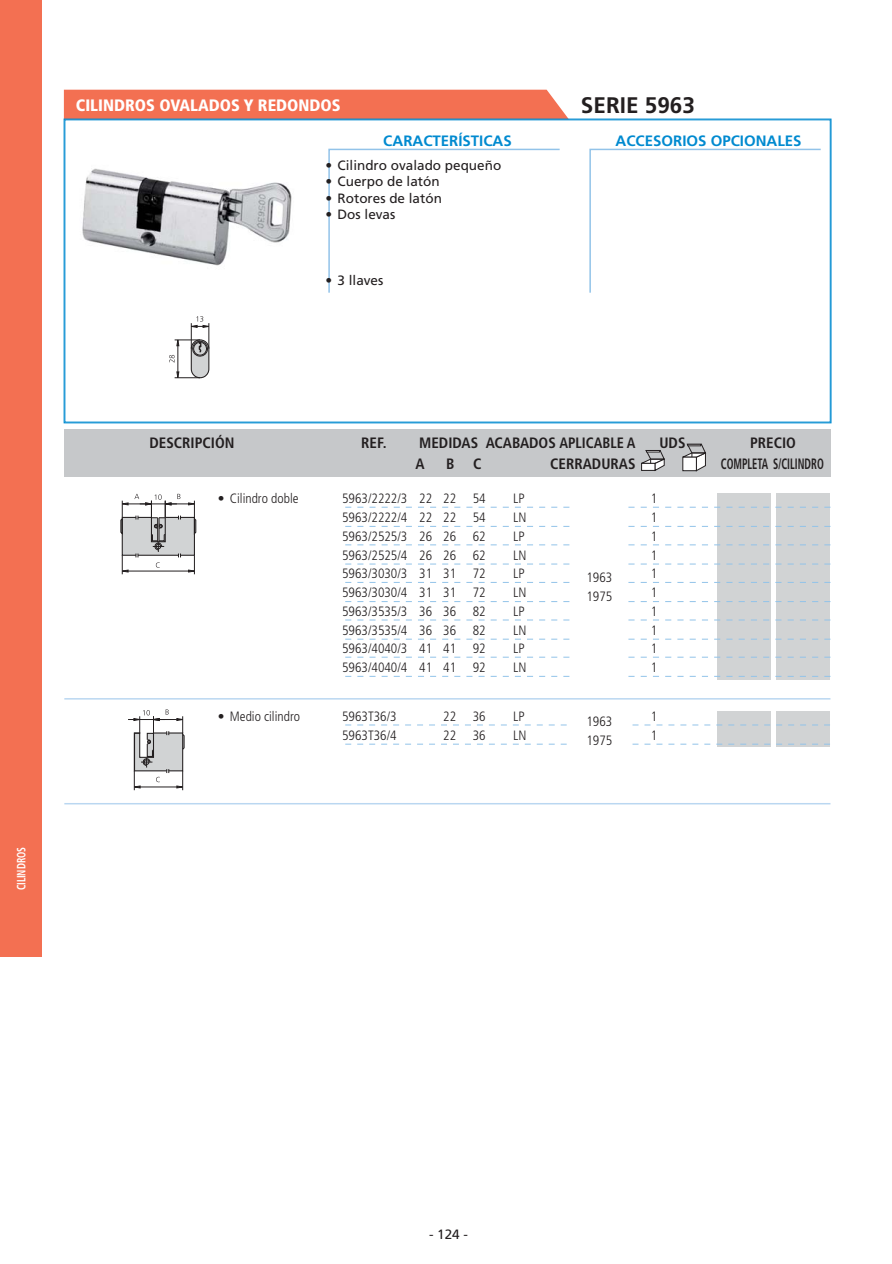
<style>
.page{position:relative;width:892px;height:1264px;background:#fff}
.page>*{position:absolute;margin:0;border:0;box-sizing:border-box;transform-origin:0 0}
.t1{font:700 22.5px "Frutiger LT Std";color:#231f20}
.t2{font:900 condensed 16.5px "Frutiger LT Std";color:#fff}
.t3{font:700 condensed 15px "Frutiger LT Std";color:#231f20}
.t4{font:700 15px "Frutiger LT Std";color:#008ad0}
.t5{font:700 condensed 15px "Frutiger LT Std";color:#231f20;scale:.7 1}
.t6{font:300 condensed 13.5px/18.8px "Frutiger LT Std";color:#231f20}
.t7{font:13.5px "Frutiger LT Std";color:#231f20}
.t8{font:700 condensed 12px "Frutiger LT Std";color:#fff;scale:.8 1}
</style>
<div class="page">
<div style="left:0;top:0;width:42px;height:956px;background:#f37052"></div>
<div style="left:64px;top:90px;width:504px;height:29px;background:#f37052"></div>
<svg style="left:64px;top:119px;width:767px;height:304px"></svg>
<svg style="left:327px;top:148px;width:234px;height:146px"></svg>
<svg style="left:588px;top:148px;width:233px;height:146px"></svg>
<div style="left:716px;top:493px;width:54px;height:186px;background:#d1d3d4"></div>
<div style="left:776px;top:493px;width:53px;height:186px;background:#d1d3d4"></div>
<div style="left:64px;top:429px;width:766px;height:47px;background:#c6c8ca"></div>
<svg style="left:641px;top:450px;width:24px;height:20px"></svg>
<svg style="left:682px;top:444px;width:24px;height:27px"></svg>
<hr style="left:64px;top:698px;width:766px;height:1px;background:#bad7f1">
<svg style="left:345px;top:506px;width:224px;height:1px"></svg>
<svg style="left:345px;top:526px;width:224px;height:1px"></svg>
<svg style="left:628px;top:506px;width:202px;height:1px"></svg>
<svg style="left:628px;top:526px;width:202px;height:1px"></svg>
<svg style="left:628px;top:544px;width:202px;height:1px"></svg>
<svg style="left:628px;top:563px;width:202px;height:1px"></svg>
<svg style="left:628px;top:582px;width:202px;height:1px"></svg>
<svg style="left:628px;top:601px;width:202px;height:1px"></svg>
<svg style="left:628px;top:619px;width:202px;height:1px"></svg>
<svg style="left:628px;top:638px;width:202px;height:1px"></svg>
<svg style="left:345px;top:544px;width:224px;height:1px"></svg>
<svg style="left:345px;top:563px;width:224px;height:1px"></svg>
<svg style="left:345px;top:582px;width:224px;height:1px"></svg>
<svg style="left:345px;top:601px;width:224px;height:1px"></svg>
<svg style="left:345px;top:619px;width:224px;height:1px"></svg>
<svg style="left:345px;top:638px;width:224px;height:1px"></svg>
<svg style="left:628px;top:656px;width:202px;height:1px"></svg>
<svg style="left:629px;top:675px;width:201px;height:1px"></svg>
<svg style="left:345px;top:656px;width:224px;height:1px"></svg>
<svg style="left:345px;top:675px;width:224px;height:1px"></svg>
<svg style="left:169px;top:316px;width:42px;height:64px"></svg>
<svg style="left:120px;top:493px;width:77px;height:81px"></svg>
<hr style="left:138px;top:554px;width:40px;height:1px;background:#231f20">
<div style="left:716px;top:710px;width:54px;height:36px;background:#d1d3d4"></div>
<div style="left:776px;top:710px;width:53px;height:36px;background:#d1d3d4"></div>
<hr style="left:64px;top:802px;width:766px;height:2px;background:#bad7f1">
<svg style="left:345px;top:724px;width:484px;height:1px"></svg>
<svg style="left:345px;top:743px;width:484px;height:1px"></svg>
<svg style="left:128px;top:709px;width:57px;height:81px"></svg>
<div style="left:569px;top:711px;width:60px;height:37px;background:#fff"></div>
<p class="t2" style="left:76px;top:97px;width:266px">CILINDROS OVALADOS Y REDONDOS</p>
<h1 class="t1" style="left:580px;top:94px;width:115px">SERIE 5963</h1>
<p class="t4" style="left:383px;top:134px;width:130px">CARACTERÍSTICAS</p>
<p class="t4" style="left:615px;top:134px;width:187px">ACCESORIOS OPCIONALES</p>
<p class="t7" style="left:325px;top:158px;width:177px">• Cilindro ovalado pequeño</p>
<p class="t7" style="left:325px;top:175px;width:116px">• Cuerpo de latón</p>
<p class="t7" style="left:325px;top:191px;width:118px">• Rotores de latón</p>
<p class="t7" style="left:325px;top:208px;width:71px">• Dos levas</p>
<p class="t7" style="left:325px;top:274px;width:59px">• 3 llaves</p>
<p class="t8" style="left:15px;top:890px;width:56px;rotate:-90deg">CILINDROS</p>
<p class="t3" style="left:149px;top:435px;width:87px">DESCRIPCIÓN</p>
<p class="t3" style="left:361px;top:435px;width:27px">REF.</p>
<p class="t3" style="left:419px;top:435px;width:217px">MEDIDAS ACABADOS APLICABLE A</p>
<p class="t3" style="left:659px;top:435px;width:28px">UDS</p>
<p class="t3" style="left:749px;top:435px;width:47px">PRECIO</p>
<p class="t3" style="left:415px;top:456px;width:11px">A</p>
<p class="t3" style="left:446px;top:456px;width:37px">B C</p>
<p class="t3" style="left:550px;top:456px;width:87px">CERRADURAS</p>
<p class="t5" style="left:720px;top:456px;width:149px">COMPLETA S/CILINDRO</p>
<p class="t6" style="left:218px;top:489px;width:82px">• Cilindro doble</p>
<p class="t6" style="left:342px;top:489px;width:145px">5963/2222/3 22 22 54</p>
<p class="t6" style="left:513px;top:489px;width:13px">LP</p>
<p class="t6" style="left:650px;top:489px;width:8px">1</p>
<p class="t6" style="left:342px;top:508px;width:145px">5963/2222/4 22 22 54</p>
<p class="t6" style="left:513px;top:508px;width:15px">LN</p>
<p class="t6" style="left:650px;top:508px;width:8px">1</p>
<p class="t6" style="left:342px;top:527px;width:145px">5963/2525/3 26 26 62</p>
<p class="t6" style="left:513px;top:527px;width:13px">LP</p>
<p class="t6" style="left:650px;top:527px;width:8px">1</p>
<p class="t6" style="left:342px;top:546px;width:145px">5963/2525/4 26 26 62</p>
<p class="t6" style="left:513px;top:546px;width:15px">LN</p>
<p class="t6" style="left:650px;top:546px;width:8px">1</p>
<p class="t6" style="left:342px;top:564px;width:145px">5963/3030/3 31 31 72</p>
<p class="t6" style="left:513px;top:564px;width:13px">LP</p>
<p class="t6" style="left:650px;top:564px;width:8px">1</p>
<p class="t6" style="left:342px;top:583px;width:145px">5963/3030/4 31 31 72</p>
<p class="t6" style="left:513px;top:583px;width:15px">LN</p>
<p class="t6" style="left:650px;top:583px;width:8px">1</p>
<p class="t6" style="left:342px;top:602px;width:145px">5963/3535/3 36 36 82</p>
<p class="t6" style="left:513px;top:602px;width:13px">LP</p>
<p class="t6" style="left:650px;top:602px;width:8px">1</p>
<p class="t6" style="left:342px;top:621px;width:145px">5963/3535/4 36 36 82</p>
<p class="t6" style="left:513px;top:621px;width:15px">LN</p>
<p class="t6" style="left:650px;top:621px;width:8px">1</p>
<p class="t6" style="left:342px;top:639px;width:145px">5963/4040/3 41 41 92</p>
<p class="t6" style="left:513px;top:639px;width:13px">LP</p>
<p class="t6" style="left:650px;top:639px;width:8px">1</p>
<p class="t6" style="left:342px;top:658px;width:145px">5963/4040/4 41 41 92</p>
<p class="t6" style="left:513px;top:658px;width:15px">LN</p>
<p class="t6" style="left:650px;top:658px;width:8px">1</p>
<p class="t6" style="left:586px;top:568px;width:27px">1963<br>1975</p>
<p class="t6" style="left:218px;top:707px;width:84px">• Medio cilindro</p>
<p class="t6" style="left:342px;top:707px;width:56px">5963T36/3</p>
<p class="t6" style="left:443px;top:707px;width:44px">22 36</p>
<p class="t6" style="left:513px;top:707px;width:13px">LP</p>
<p class="t6" style="left:650px;top:707px;width:8px">1</p>
<p class="t6" style="left:342px;top:726px;width:56px">5963T36/4</p>
<p class="t6" style="left:443px;top:726px;width:44px">22 36</p>
<p class="t6" style="left:513px;top:726px;width:15px">LN</p>
<p class="t6" style="left:650px;top:726px;width:8px">1</p>
<p class="t6" style="left:586px;top:712px;width:27px">1963<br>1975</p>
<p class="t7" style="left:429px;top:1227px;width:41px">- 124 -</p>
</div>
